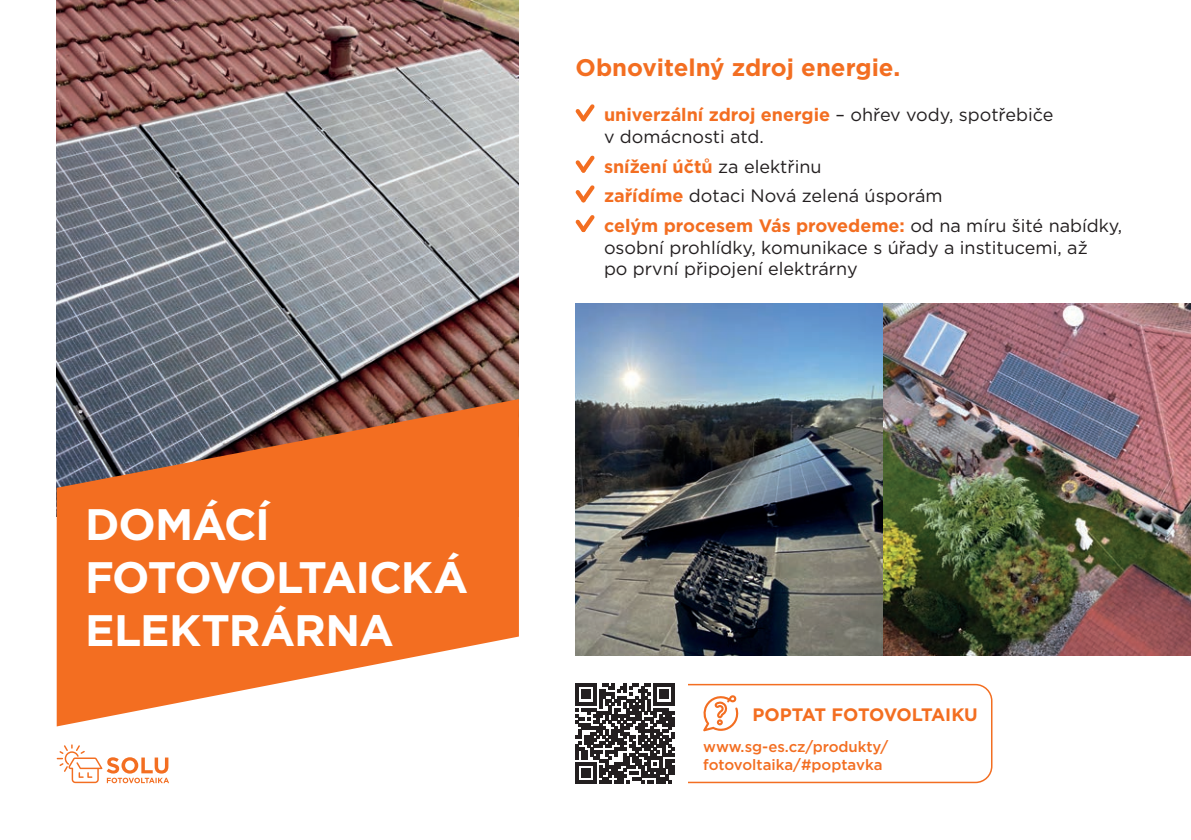
<style>
.page{position:relative;width:1191px;height:840px;background:#fff}
.page>*{position:absolute;margin:0;border:0;box-sizing:border-box;transform-origin:0 0}
.t1{font:700 44px/52.8px "Gotham";letter-spacing:-.025em;color:#fff}
.t2{font:700 24px "Gotham";color:#f36e21}
.t3{font:18px/21.6px "Gotham";color:#231f20}
.t4{font:700 18px "Gotham";letter-spacing:-.02em;color:#f36e21}
.t5{font:500 15px/18px "Gotham";color:#f36e21}
.s1{font-weight:700;color:#f36e21}
</style>
<div class="page">
<img style="left:57px;top:0;width:462px;height:399px">
<svg style="left:57px;top:399px;width:462px;height:327px;background:#df7e47"></svg>
<img style="left:575px;top:303px;width:616px;height:352px">
<div style="left:575px;top:683px;width:417px;height:99px;border:2px solid #f36e21;border-radius:16px"></div>
<svg style="left:703px;top:695px;width:36px;height:35px"></svg>
<svg style="left:57px;top:744px;width:112px;height:38px"></svg>
<div style="left:563px;top:670px;width:124px;height:125px;background:#fff"></div>
<svg style="left:576px;top:683px;width:99px;height:99px"></svg>
<svg style="left:575px;top:104px;width:20px;height:18px"></svg>
<svg style="left:575px;top:155px;width:20px;height:18px"></svg>
<svg style="left:575px;top:185px;width:20px;height:17px"></svg>
<svg style="left:575px;top:215px;width:20px;height:17px"></svg>
<h1 class="t1" style="left:85px;top:498px;width:385px">DOMÁCÍ<br>FOTOVOLTAICKÁ<br>ELEKTRÁRNA</h1>
<h2 class="t2" style="left:575px;top:51px;width:326px">Obnovitelný zdroj energie.</h2>
<p class="t3" style="left:604px;top:104px;width:451px"><span class="s1">univerzální zdroj energie</span> – ohřev vody, spotřebiče v domácnosti atd.</p>
<p class="t3" style="left:604px;top:151px;width:520px;line-height:29.6px"><span class="s1">snížení účtů</span> za elektřinu<br><span class="s1">zařídíme</span> dotaci Nová zelená úsporám<br><span class="s1">celým procesem Vás provedeme:</span> od na míru šité nabídky,</p>
<p class="t3" style="left:604px;top:236px;width:485px">osobní prohlídky, komunikace s úřady a institucemi, až po první připojení elektrárny</p>
<p class="t4" style="left:752px;top:701px;width:227px">POPTAT FOTOVOLTAIKU</p>
<p class="t5" style="left:703px;top:737px;width:187px">www.sg-es.cz/produkty/ fotovoltaika/#poptavka</p>
</div>
